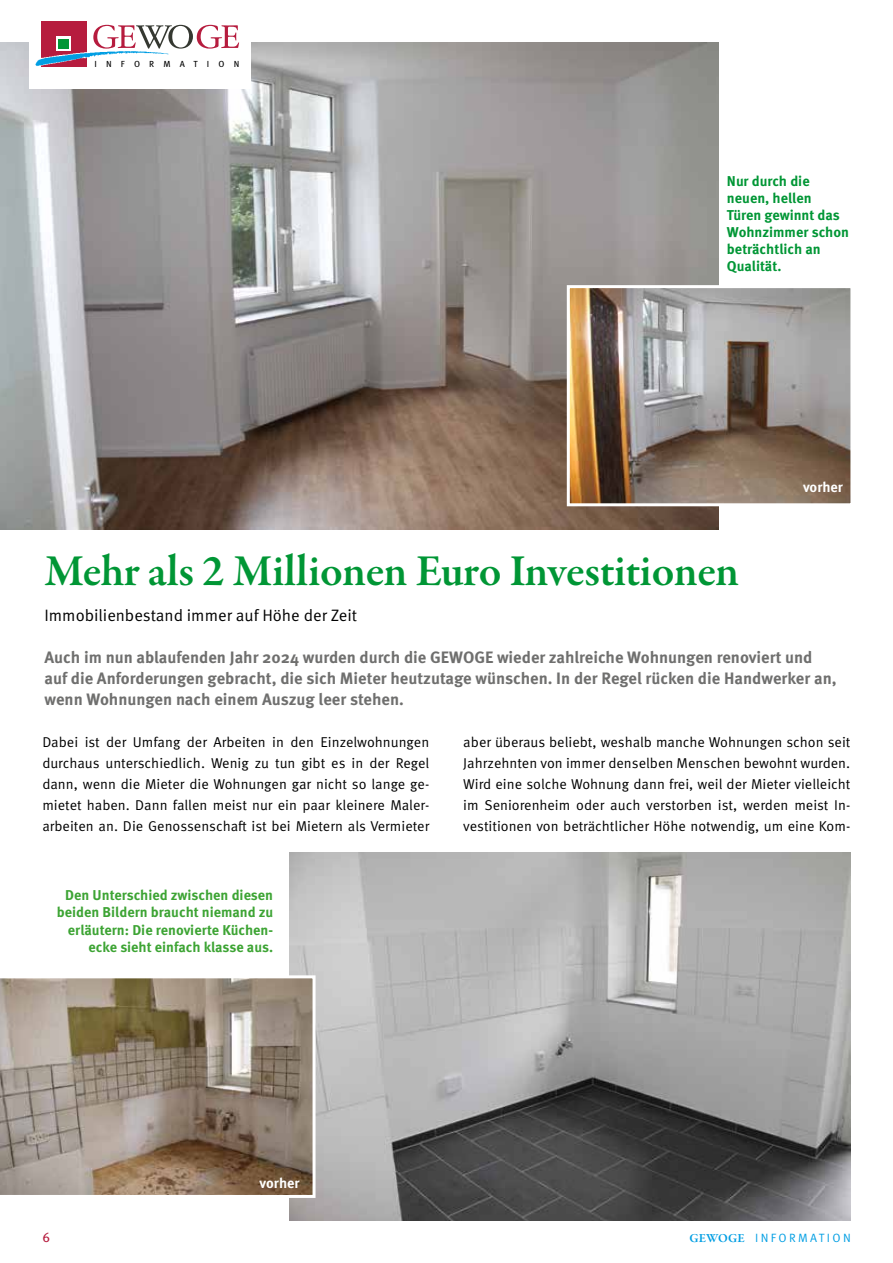
<style>
.page{position:relative;width:893px;height:1263px;background:#fff}
.page>*{position:absolute;margin:0;border:0;box-sizing:border-box;transform-origin:0 0}
.t1{font:600 45px "Garamond Premr Pro";letter-spacing:-.015em;color:#009635}
.t2{font:700 16.5px/21px "Meta Pro";color:#6f6f6e}
.t3{font:16.5px "Meta Pro Norm";color:#000}
.t4{font:14.25px/21px "Meta Pro Norm";color:#000;text-align:justify}
.t5{font:700 14.25px/17.1px "Meta Pro";color:#3da434;text-align:right}
.t6{font:700 14.25px/17.1px "Meta Pro";color:#009635}
.t7{font:700 14.25px "Meta Pro";color:#fff}
.t8{font:13.5px "Meta Pro";color:#b61c3e}
.t9{font:12px "Meta Pro Norm";letter-spacing:.2em;color:#009ee3}
.t10{font:8.85px "Meta Pro";letter-spacing:1.04em;color:#000}
.s1{font-family:"Garamond Premr Pro";font-weight:600;font-size:12.45px}
</style>
<div class="page">
<img style="left:289px;top:852px;width:561px;height:368px">
<svg style="left:0;top:974px;width:317px;height:225px;background:#9b8d7d"></svg>
<img style="left:0;top:43px;width:718px;height:486px">
<img style="left:565px;top:284px;width:286px;height:224px">
<div style="left:30px;top:0;width:221px;height:88px;background:#fff"></div>
<div style="left:41px;top:21px;width:46px;height:46px;background:#b61c3e"></div>
<svg style="left:56px;top:37px;width:15px;height:12px"></svg>
<div style="left:59px;top:39px;width:10px;height:10px;background:#009635"></div>
<img style="left:35px;top:49px;width:134px;height:17px">
<svg style="left:93px;top:25px;width:146px;height:24px"></svg>
<p class="t10" style="left:94px;top:57px;width:146px">INFORMATION</p>
<p class="t6" style="left:727px;top:171px;width:124px">Nur durch die neuen, hellen<br>Türen gewinnt das<br>Wohnzimmer schon beträchtlich an<br>Qualität.</p>
<p class="t7" style="left:803px;top:476px;width:42px">vorher</p>
<h1 class="t1" style="left:44px;top:543px;width:696px">Mehr als 2 Millionen Euro Investitionen</h1>
<p class="t3" style="left:44px;top:602px;width:314px">Immobilienbestand immer auf Höhe der Zeit</p>
<p class="t2" style="left:44px;top:646px;width:794px">Auch im nun ablaufenden Jahr 2024 wurden durch die GEWOGE wieder zahlreiche Wohnungen renoviert und auf die Anforderungen gebracht, die sich Mieter heutzutage wünschen. In der Regel rücken die Handwerker an, wenn Wohnungen nach einem Auszug leer stehen.</p>
<p class="t4" style="left:42px;top:731px;width:389px">Dabei ist der Umfang der Arbeiten in den Einzelwohnungen durchaus unterschiedlich. Wenig zu tun gibt es in der Regel dann, wenn die Mieter die Wohnungen gar nicht so lange ge&shy;mietet haben. Dann fallen meist nur ein paar kleinere Maler&shy;arbeiten an. Die Genossenschaft ist bei Mietern als Vermieter</p>
<p class="t4" style="left:463px;top:731px;width:389px">aber überaus beliebt, weshalb manche Wohnungen schon seit Jahrzehnten von immer denselben Menschen bewohnt wurden.<br>Wird eine solche Wohnung dann frei, weil der Mieter vielleicht im Seniorenheim oder auch verstorben ist, werden meist In&shy;vestitionen von beträchtlicher Höhe notwendig, um eine Kom-</p>
<p class="t5" style="left:57px;top:886px;width:218px">Den Unterschied zwischen diesen beiden Bildern braucht niemand zu erläutern: Die renovierte Küchen&shy;ecke sieht einfach klasse aus.</p>
<p class="t7" style="left:260px;top:1171px;width:42px">vorher</p>
<p class="t8" style="left:43px;top:1226px;width:9px">6</p>
<p class="t9" style="left:690px;top:1228px;width:163px"><span class="s1">GEWOGE</span> INFORMATION</p>
</div>
